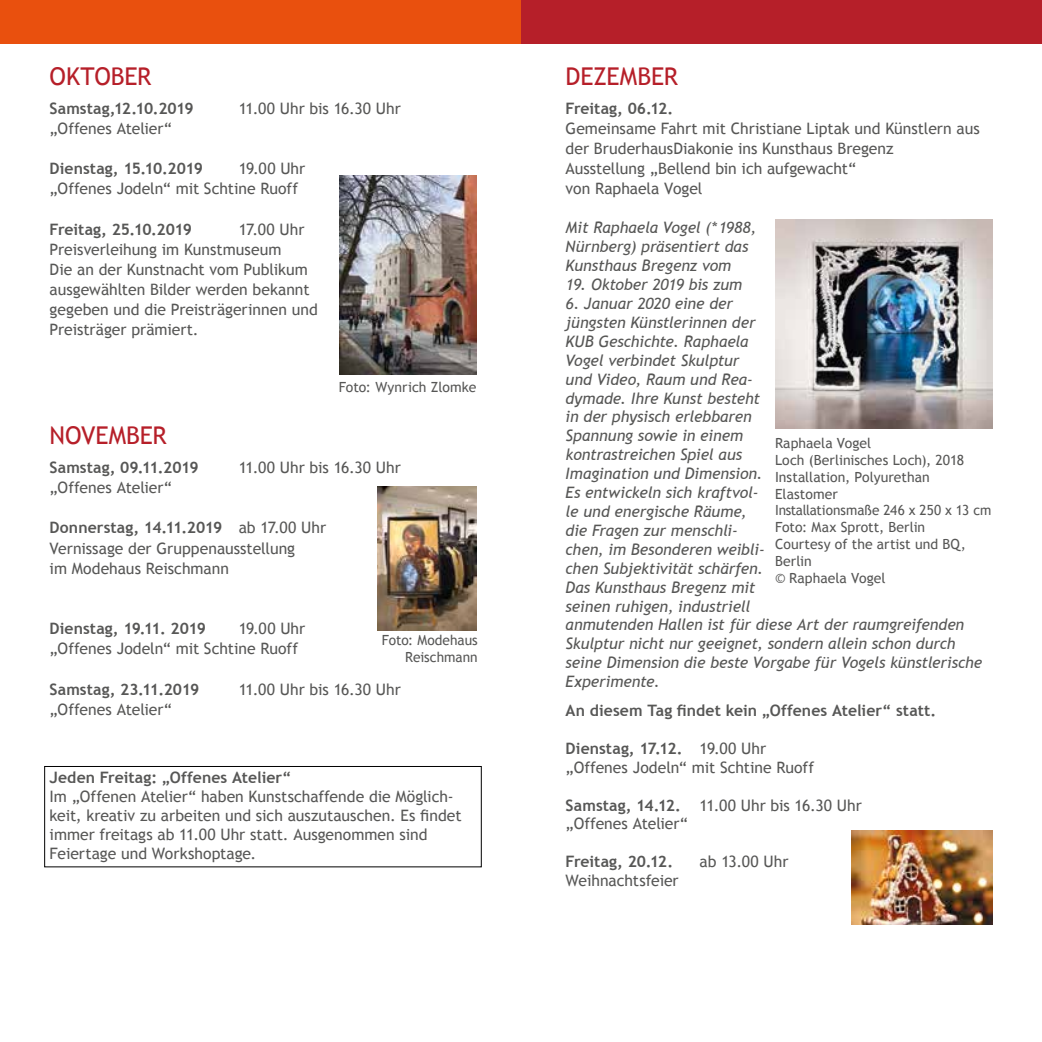
<style>
.page{position:relative;width:1042px;height:1042px;background:#fff}
.page>*{position:absolute;margin:0;border:0;box-sizing:border-box;transform-origin:0 0}
.t1{font:24.5px "Trebuchet MS";letter-spacing:-.005em;color:#b61f29}
.t2{font:15.75px/20.1px "Trebuchet MS";letter-spacing:-.005em;color:#575756}
.t3{font:italic 15.75px/18.9px "Trebuchet MS";letter-spacing:-.005em;color:#575756}
.t4{font:700 15.75px "Trebuchet MS";color:#575756}
.t5{font:14px/16.8px "Trebuchet MS";color:#575756}
.s1{font-weight:700}
</style>
<div class="page">
<div style="left:44px;top:766px;width:438px;height:101px;border:1px solid #000"></div>
<div style="left:521px;top:0;width:521px;height:43px;background:#b61f29"></div>
<div style="left:0;top:0;width:521px;height:43px;background:#e9500e"></div>
<img style="left:775px;top:220px;width:217px;height:208px">
<img style="left:339px;top:176px;width:137px;height:199px">
<img style="left:377px;top:486px;width:99px;height:144px">
<img style="left:852px;top:830px;width:140px;height:94px">
<h1 class="t1" style="left:50px;top:62px;width:103px">OKTOBER</h1>
<p class="t4" style="left:50px;top:98px;width:146px">Samstag,12.10.2019</p>
<p class="t2" style="left:239px;top:98px;width:164px">11.00 Uhr bis 16.30 Uhr</p>
<p class="t2" style="left:50px;top:119px;width:124px">„Offenes Atelier“</p>
<p class="t4" style="left:50px;top:159px;width:155px">Dienstag, 15.10.2019</p>
<p class="t2" style="left:50px;top:159px;width:257px;text-indent:189px">19.00 Uhr „Offenes Jodeln“ mit Schtine Ruoff</p>
<p class="t4" style="left:50px;top:219px;width:144px">Freitag, 25.10.2019</p>
<p class="t2" style="left:50px;top:219px;width:270px;text-indent:189px">17.00 Uhr<br>Preisverleihung im Kunstmuseum<br>Die an der Kunstnacht vom Publikum ausgewählten Bilder werden bekannt gegeben und die Preisträgerinnen und<br>Preisträger prämiert.</p>
<p class="t5" style="left:339px;top:378px;width:139px">Foto: Wynrich Zlomke</p>
<h1 class="t1" style="left:50px;top:421px;width:119px">NOVEMBER</h1>
<p class="t4" style="left:50px;top:458px;width:151px">Samstag, 09.11.2019</p>
<p class="t2" style="left:239px;top:458px;width:164px">11.00 Uhr bis 16.30 Uhr</p>
<p class="t2" style="left:50px;top:478px;width:124px">„Offenes Atelier“</p>
<p class="t2" style="left:50px;top:518px;width:278px"><span class="s1">Donnerstag, 14.11.2019</span> ab 17.00 Uhr<br>Vernissage der Gruppenausstellung<br>im Modehaus Reischmann</p>
<p class="t2" style="left:50px;top:619px;width:257px;text-indent:189px">19.00 Uhr „Offenes Jodeln“ mit Schtine Ruoff</p>
<p class="t4" style="left:50px;top:679px;width:151px">Samstag, 23.11.2019</p>
<p class="t2" style="left:239px;top:679px;width:164px">11.00 Uhr bis 16.30 Uhr</p>
<p class="t2" style="left:50px;top:699px;width:124px">„Offenes Atelier“</p>
<p class="t4" style="left:50px;top:619px;width:158px">Dienstag, 19.11. 2019</p>
<p class="t5" style="left:382px;top:632px;width:97px;text-align:right">Foto: Modehaus<br>Reischmann</p>
<p class="t4" style="left:50px;top:767px;width:243px">Jeden Freitag: „Offenes Atelier“</p>
<p class="t2" style="left:50px;top:787px;width:413px;line-height:18.9px">Im „Offenen Atelier“ haben Kunstschaffende die Möglich&shy;keit, kreativ zu arbeiten und sich auszutauschen. Es findet immer freitags ab 11.00 Uhr statt. Ausgenommen sind Feiertage und Workshoptage.</p>
<h1 class="t1" style="left:566px;top:62px;width:114px">DEZEMBER</h1>
<p class="t4" style="left:566px;top:98px;width:109px">Freitag, 06.12.</p>
<p class="t2" style="left:566px;top:119px;width:416px">Gemeinsame Fahrt mit Christiane Liptak und Künstlern aus der BruderhausDiakonie ins Kunsthaus Bregenz<br>Ausstellung „Bellend bin ich aufgewacht“<br>von Raphaela Vogel</p>
<p class="t3" style="left:566px;top:219px;width:192px">Mit Raphaela Vogel (*1988,<br>Nürnberg) präsentiert das<br>Kunsthaus Bregenz vom</p>
<p class="t3" style="left:566px;top:275px;width:178px">19. Oktober 2019 bis zum</p>
<p class="t3" style="left:566px;top:294px;width:418px">6. Januar 2020 eine der<br>jüngsten Künstlerinnen der<br>KUB Geschichte. Raphaela<br>Vogel verbindet Skulptur<br>und Video, Raum und Rea-<br>dymade. Ihre Kunst besteht<br>in der physisch erlebbaren<br>Spannung sowie in einem<br>kontrastreichen Spiel aus<br>Imagination und Dimension.<br>Es entwickeln sich kraftvol-<br>le und energische Räume,<br>die Fragen zur menschli-<br>chen, im Besonderen weibli-<br>chen Subjektivität schärfen.<br>Das Kunsthaus Bregenz mit<br>seinen ruhigen, industriell<br>anmutenden Hallen ist für diese Art der raumgreifenden<br>Skulptur nicht nur geeignet, sondern allein schon durch seine Dimension die beste Vorgabe für Vogels künstlerische<br>Experimente.</p>
<p class="t4" style="left:566px;top:700px;width:372px">An diesem Tag findet kein „Offenes Atelier“ statt.</p>
<p class="t2" style="left:566px;top:739px;width:250px;line-height:18.9px"><span class="s1">Dienstag, 17.12.</span> 19.00 Uhr „Offenes Jodeln“ mit Schtine Ruoff</p>
<p class="t2" style="left:566px;top:795px;width:298px;line-height:18.9px"><span class="s1">Samstag, 14.12.</span> 11.00 Uhr bis 16.30 Uhr „Offenes Atelier“</p>
<p class="t4" style="left:566px;top:852px;width:109px">Freitag, 20.12.</p>
<p class="t2" style="left:699px;top:852px;width:90px">ab 13.00 Uhr</p>
<p class="t2" style="left:566px;top:870px;width:115px">Weihnachtsfeier</p>
<p class="t5" style="left:775px;top:435px;width:218px">Raphaela Vogel<br>Loch (Berlinisches Loch), 2018<br>Installation, Polyurethan<br>Elastomer<br>Installationsmaße 246 x 250 x 13 cm<br>Foto: Max Sprott, Berlin<br>Courtesy of the artist und BQ,<br>Berlin<br>© Raphaela Vogel</p>
</div>
